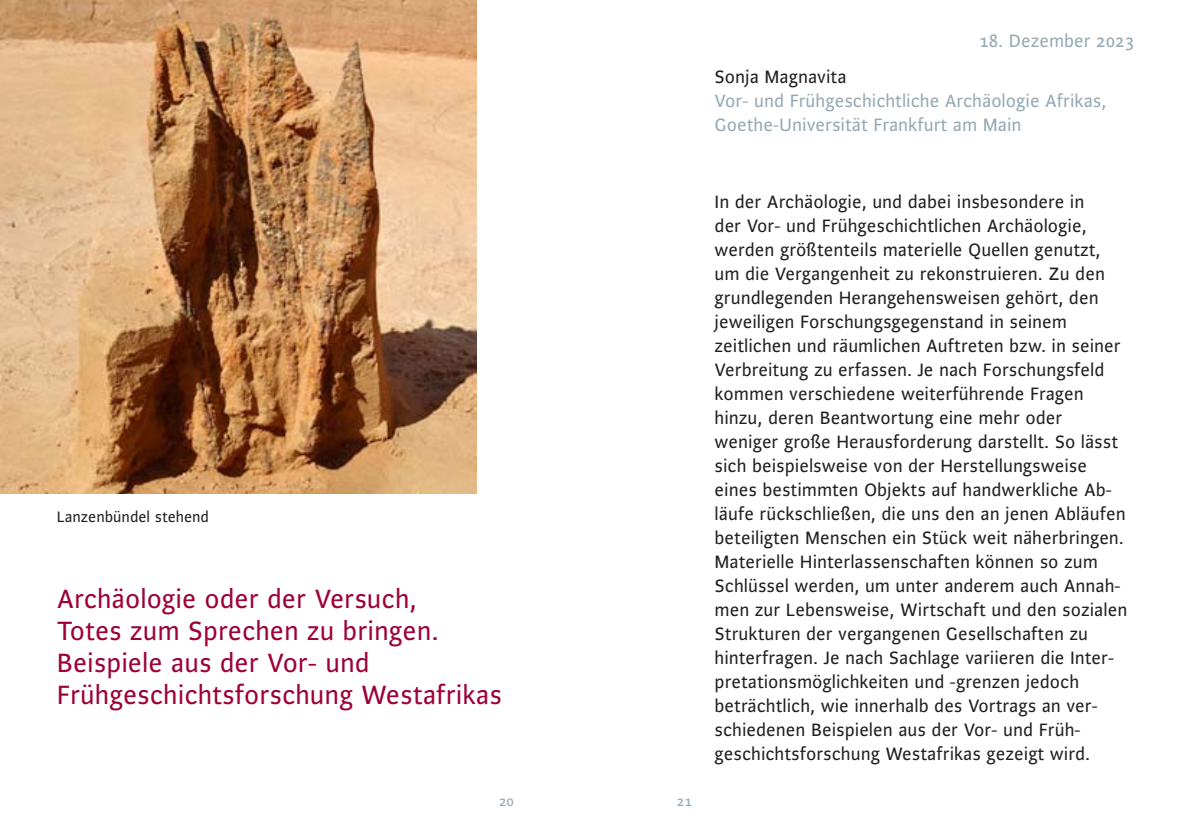
<style>
.page{position:relative;width:1191px;height:840px;background:#fff}
.page>*{position:absolute;margin:0;border:0;box-sizing:border-box;transform-origin:0 0}
.t1{font:28px/32px "Alibi Roman Os F";color:#9d0138}
.t2{font:19px/24px "Alibi Roman Os F";color:#231f20}
.t3{font:19px/24px "Alibi Roman Os F";color:#95a9b4}
.t4{font:16px "Alibi Roman Os F";color:#231f20}
.t5{font:15px "Alibi Roman Os F";color:#95a9b4}
</style>
<div class="page">
<img style="left:0;top:0;width:476px;height:493px">
<p class="t3" style="left:979px;top:28px;width:157px">18. Dezember 2023</p>
<p class="t2" style="left:714px;top:64px;width:133px">Sonja Magnavita</p>
<p class="t3" style="left:714px;top:88px;width:393px">Vor- und Frühgeschichtliche Archäologie Afrikas,<br>Goethe-U niversität Frankfurt am Main</p>
<p class="t4" style="left:57px;top:506px;width:154px">Lanzenbündel stehend</p>
<h1 class="t1" style="left:57px;top:581px;width:447px">Archäologie oder der Versuch,<br>Totes zum Sprechen zu bringen.<br>Beispiele aus der Vor- und<br>Frühgeschichtsforschung Westafrikas</h1>
<p class="t5" style="left:499px;top:791px;width:16px">20</p>
<p class="t5" style="left:677px;top:791px;width:16px">21</p>
<p class="t2" style="left:714px;top:189px;width:414px">I n der Archäologie, und dabei insbesondere in<br>der Vor- und Frühgeschichtlichen Archäologie, werden größtenteils materielle Quellen genutzt, um die Vergangenheit zu rekonstruieren. Zu den grundlegenden Herangehensweisen gehört, den jeweiligen Forschungsgegenstand in seinem zeitlichen und räumlichen Auftreten bzw. in seiner Verbreitung zu erfassen. Je nach Forschungsfeld kommen verschiedene weiterführende Fragen hinzu, deren Beantwortung eine mehr oder weniger große H erausforderung darstellt. So lässt sich beispielsweise von der Herstellungsweise eines bestimmten Objekts auf handwerkliche Ab&shy;läufe rückschließen, die uns den an jenen Abläufen beteiligten Menschen ein Stück weit näherbringen.<br>Materielle H interlassenschaften können so zum Schlüssel werden, um unter anderem auch Annah&shy;men zur Lebensweise, Wirtschaft und den sozialen Strukturen der vergangenen Gesellschaften zu hinterfragen. Je nach Sachlage variieren die I nter&shy;pretationsmöglichkeiten und -grenzen jedoch beträchtlich, wie innerhalb des Vortrags an ver&shy;schiedenen Beispielen aus der Vor- und Früh-- geschichtsforschung Westafrikas gezeigt wird.</p>
</div>
